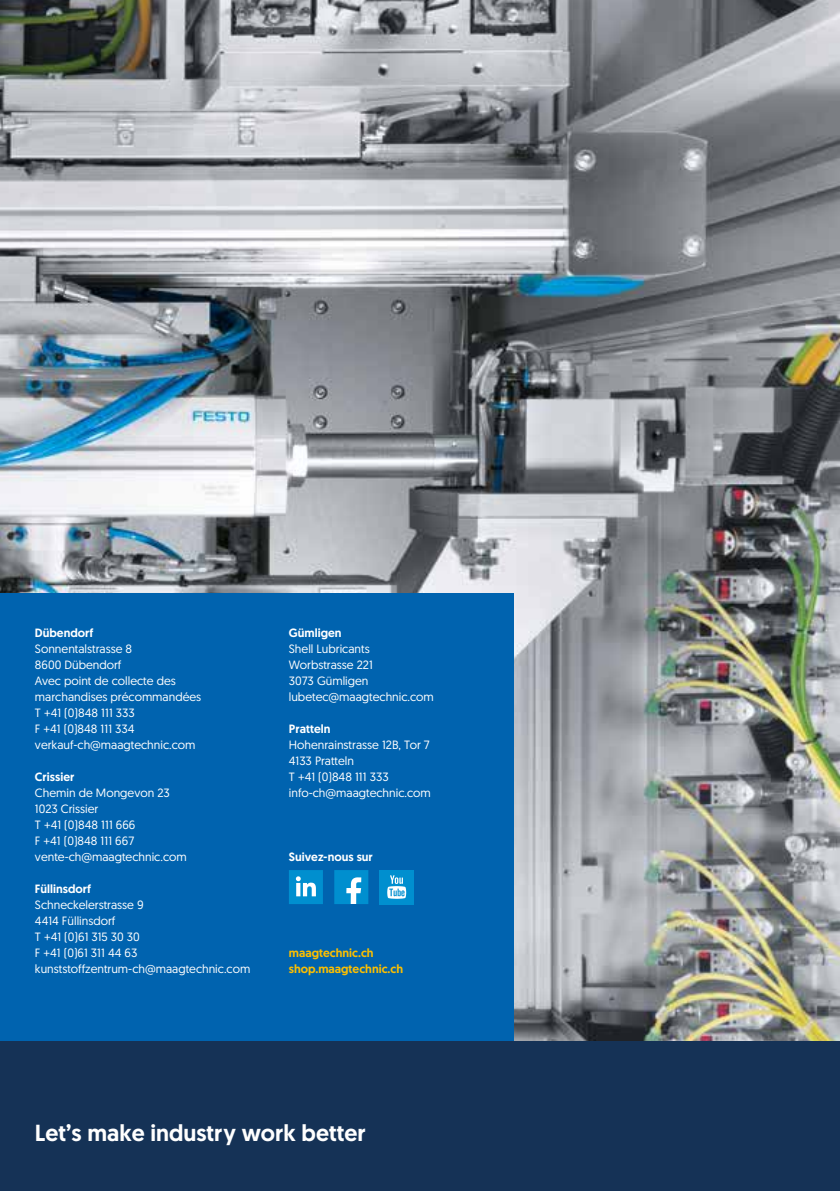
<style>
.page{position:relative;width:840px;height:1191px;background:#fff}
.page>*{position:absolute;margin:0;border:0;box-sizing:border-box;transform-origin:0 0}
.t1{font:500 23.2px "Geomanist Word";color:#fff}
.t2{font:12px/16px "Geomanist Word";color:#fff}
.t3{font:500 12px "Geomanist Word";color:#fff}
.t4{font:500 12px/16px "Geomanist Word";color:#fcbf00}
</style>
<div class="page">
<img style="left:0;top:0;width:839px;height:1041px">
<div style="left:0;top:593px;width:513px;height:448px;background:#0063af"></div>
<div style="left:379px;top:870px;width:34px;height:34px;background:#008fcf"></div>
<svg style="left:387px;top:875px;width:19px;height:23px"></svg>
<svg style="left:334px;top:870px;width:34px;height:34px"></svg>
<svg style="left:289px;top:870px;width:34px;height:34px"></svg>
<div style="left:0;top:1041px;width:839px;height:150px;background:#153256"></div>
<p class="t3" style="left:35px;top:624px;width:60px">Dübendorf</p>
<p class="t2" style="left:35px;top:640px;width:168px">Sonnentalstrasse 8<br>8600 Dübendorf<br>Avec point de collecte des marchandises précommandées<br>T +41 (0)848 111 333<br>F +41 (0)848 111 334 verkauf-ch@maagtechnic.com</p>
<p class="t3" style="left:35px;top:768px;width:41px">Crissier</p>
<p class="t2" style="left:35px;top:784px;width:153px">Chemin de Mongevon 23<br>1023 Crissier<br>T +41 (0)848 111 666<br>F +41 (0)848 111 667 vente-ch@maagtechnic.com</p>
<p class="t3" style="left:35px;top:880px;width:58px">Füllinsdorf</p>
<p class="t2" style="left:35px;top:896px;width:217px">Schneckelerstrasse 9<br>4414 Füllinsdorf<br>T +41 (0)61 315 30 30<br>F +41 (0)61 311 44 63 kunststoffzentrum-ch@maagtechnic.com</p>
<p class="t3" style="left:289px;top:624px;width:54px">Gümligen</p>
<p class="t2" style="left:289px;top:640px;width:146px">Shell Lubricants<br>Worbstrasse 221<br>3073 Gümligen lubetec@maagtechnic.com</p>
<p class="t3" style="left:289px;top:720px;width:43px">Pratteln</p>
<p class="t2" style="left:289px;top:736px;width:143px">Hohenrainstrasse 12B, Tor 7<br>4133 Pratteln<br>T +41 (0)848 111 333 info-ch@maagtechnic.com</p>
<p class="t3" style="left:289px;top:848px;width:85px">Suivez-nous sur</p>
<p class="t4" style="left:289px;top:944px;width:116px">maagtechnic.ch shop.maagtechnic.ch</p>
<h1 class="t1" style="left:35px;top:1117px;width:332px">Let’s make industry work better</h1>
<h1 class="t1" style="left:50px;top:1117px;width:332px">Let’s make industry work better</h1>
</div>
